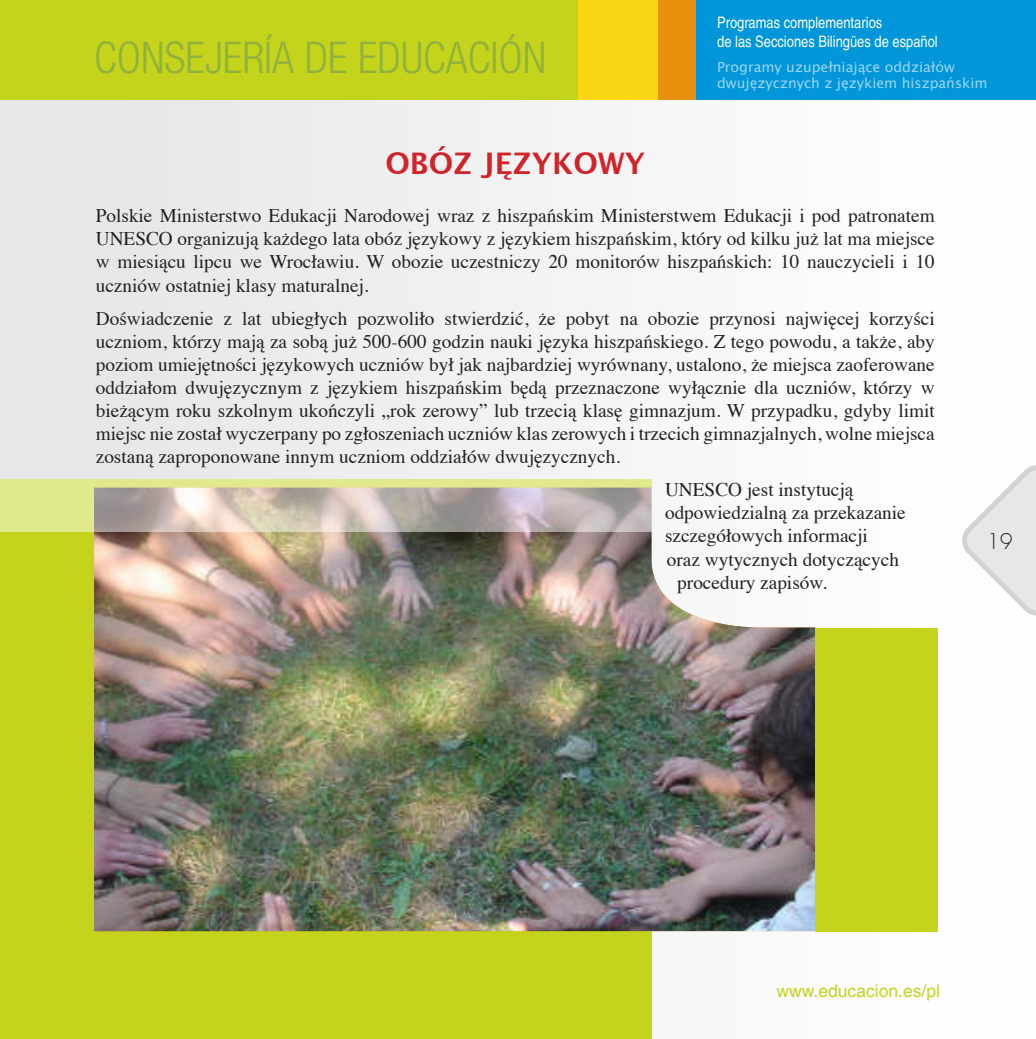
<style>
.page{position:relative;width:1036px;height:1039px;background:#fff}
.page>*{position:absolute;margin:0;border:0;box-sizing:border-box;transform-origin:0 0}
.t1{font:300 condensed 43.75px "Helvetica Neue LT Std";color:#91b13f}
.t2{font:700 29.75px "Lucida Grande";color:#d1232a}
.t3{font:300 21px "Futura Std";color:#231f20}
.t4{font:19.25px/23.1px "Times";color:#231f20;text-align:justify}
.t5{font:17.5px "Helvetica";color:#c4d41c}
.t6{font:condensed 15.75px/18.9px "Helvetica";color:#fff}
.t7{font:14px/16.8px "Lucida Grande";color:#99d5f0}
</style>
<div class="page">
<div style="left:0;top:100px;width:1035px;height:939px;background:linear-gradient(to right,#e4e5e7,#fff)"></div>
<div style="left:695px;top:0;width:340px;height:100px;background:#0096d9"></div>
<div style="left:656px;top:0;width:39px;height:100px;background:#e8910f"></div>
<div style="left:577px;top:0;width:80px;height:100px;background:#fad614"></div>
<div style="left:0;top:0;width:577px;height:100px;background:#c4d41c"></div>
<svg style="left:961px;top:459px;width:74px;height:163px"></svg>
<div style="left:0;top:479px;width:651px;height:560px;background:#c4d41c"></div>
<img style="left:94px;top:488px;width:721px;height:443px">
<div style="left:815px;top:628px;width:122px;height:303px;background:#c4d41c"></div>
<svg style="left:0;top:479px;width:651px;height:53px;background:#cac4a6"></svg>
<h1 class="t1" style="left:94px;top:33px;width:453px">CONSEJERÍA DE EDUCACIÓN</h1>
<p class="t6" style="left:717px;top:13px;width:222px">Programas complementarios<br>de las Secciones Bilingües de español</p>
<p class="t7" style="left:717px;top:58px;width:272px">Programy uzupełniające oddziałów dwujęzycznych z językiem hiszpańskim</p>
<h2 class="t2" style="left:385px;top:140px;width:261px">OBÓZ JĘZYKOWY</h2>
<p class="t4" style="left:96px;top:203px;width:840px">Polskie Ministerstwo Edukacji Narodowej wraz z hiszpańskim Ministerstwem Edukacji i pod patronatem UNESCO organizują każdego lata obóz językowy z językiem hiszpańskim, który od kilku już lat ma miejsce w miesiącu lipcu we Wrocławiu. W obozie uczestniczy 20 monitorów hiszpańskich: 10 nauczycieli i 10 uczniów ostatniej klasy maturalnej.</p>
<p class="t4" style="left:96px;top:305px;width:840px">Doświadczenie z lat ubiegłych pozwoliło stwierdzić, że pobyt na obozie przynosi najwięcej korzyści uczniom, którzy mają za sobą już 500-600 godzin nauki języka hiszpańskiego. Z tego powodu, a także, aby poziom umiejętności językowych uczniów był jak najbardziej wyrównany, ustalono, że miejsca zaoferowane oddziałom dwujęzycznym z językiem hiszpańskim będą przeznaczone wyłącznie dla uczniów, którzy w bieżącym roku szkolnym ukończyli „rok zerowy” lub trzecią klasę gimnazjum. W przypadku, gdyby limit miejsc nie został wyczerpany po zgłoszeniach uczniów klas zerowych i trzecich gimnazjalnych, wolne miejsca zostaną zaproponowane innym uczniom oddziałów dwujęzycznych.</p>
<p class="t4" style="left:664px;top:476px;width:190px">UNESCO jest instytucją</p>
<p class="t4" style="left:664px;top:500px;width:242px">odpowiedzialną za przekazanie</p>
<p class="t4" style="left:664px;top:523px;width:204px">szczegółowych informacji</p>
<p class="t4" style="left:666px;top:546px;width:233px">oraz wytycznych dotyczących</p>
<p class="t4" style="left:677px;top:569px;width:151px">procedury zapisów.</p>
<p class="t3" style="left:986px;top:528px;width:28px">19</p>
<p class="t5" style="left:776px;top:981px;width:165px">www.educacion.es/pl</p>
</div>
